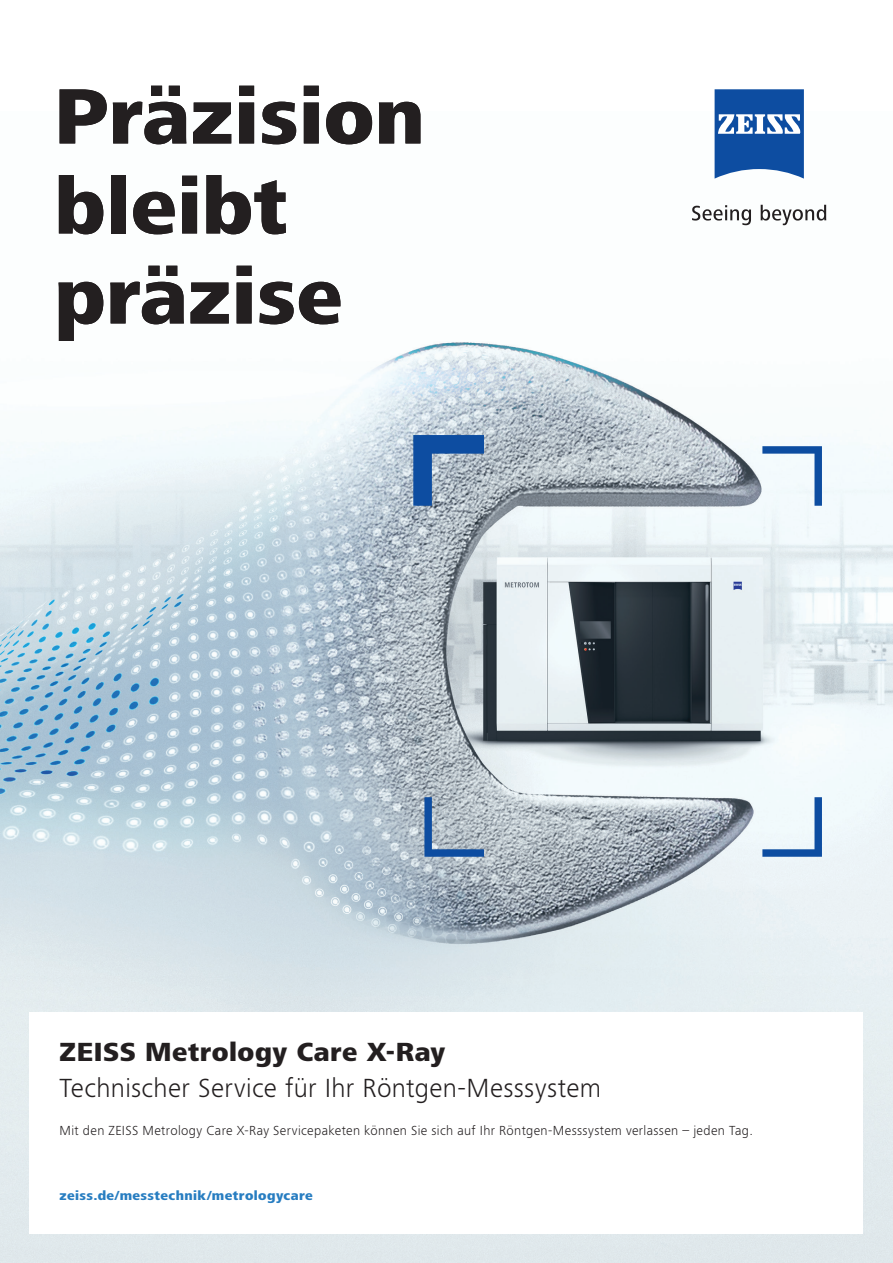
<style>
.page{position:relative;width:893px;height:1263px;background:#fff}
.page>*{position:absolute;margin:0;border:0;box-sizing:border-box;transform-origin:0 0}
.t1{font:800 81px/90px "ZEISS Frutiger Next W1 G";letter-spacing:.01em;color:#231f20}
.t2{font:300 27px "ZEISS Frutiger Next W1 G";letter-spacing:.015em;color:#231f20}
.t3{font:800 27px "ZEISS Frutiger Next W1 G";letter-spacing:.02em;color:#231f20}
.t4{font:300 13.5px "ZEISS Frutiger Next W1 G";letter-spacing:.03em;color:#231f20}
.t5{font:800 13.5px "ZEISS Frutiger Next W1 G";letter-spacing:.03em;color:#277dc1}
</style>
<div class="page">
<img style="left:0;top:112px;width:893px;height:1151px">
<svg style="left:715px;top:89px;width:89px;height:90px"></svg>
<svg style="left:692px;top:205px;width:59px;height:20px"></svg>
<svg style="left:761px;top:205px;width:65px;height:20px"></svg>
<div style="left:30px;top:1012px;width:833px;height:221px;background:#fff"></div>
<svg style="left:413px;top:435px;width:71px;height:71px;background:#6386b1"></svg>
<svg style="left:424px;top:797px;width:60px;height:60px;background:#8ca2bb"></svg>
<svg style="left:762px;top:446px;width:60px;height:60px"></svg>
<svg style="left:762px;top:797px;width:60px;height:60px"></svg>
<h1 class="t1" style="left:54px;top:68px;width:372px">Präzision bleibt präzise</h1>
<h2 class="t3" style="left:60px;top:1033px;width:387px">ZEISS Metrology Care X-Ray</h2>
<h2 class="t2" style="left:60px;top:1070px;width:543px">Technischer Service für Ihr Röntgen-Messsystem</h2>
<p class="t4" style="left:60px;top:1121px;width:695px">Mit den ZEISS Metrology Care X-Ray Servicepaketen können Sie sich auf Ihr Röntgen-Messsystem verlassen – jeden Tag.</p>
<p class="t5" style="left:60px;top:1186px;width:255px">zeiss.de/messtechnik/metrologycare</p>
</div>
